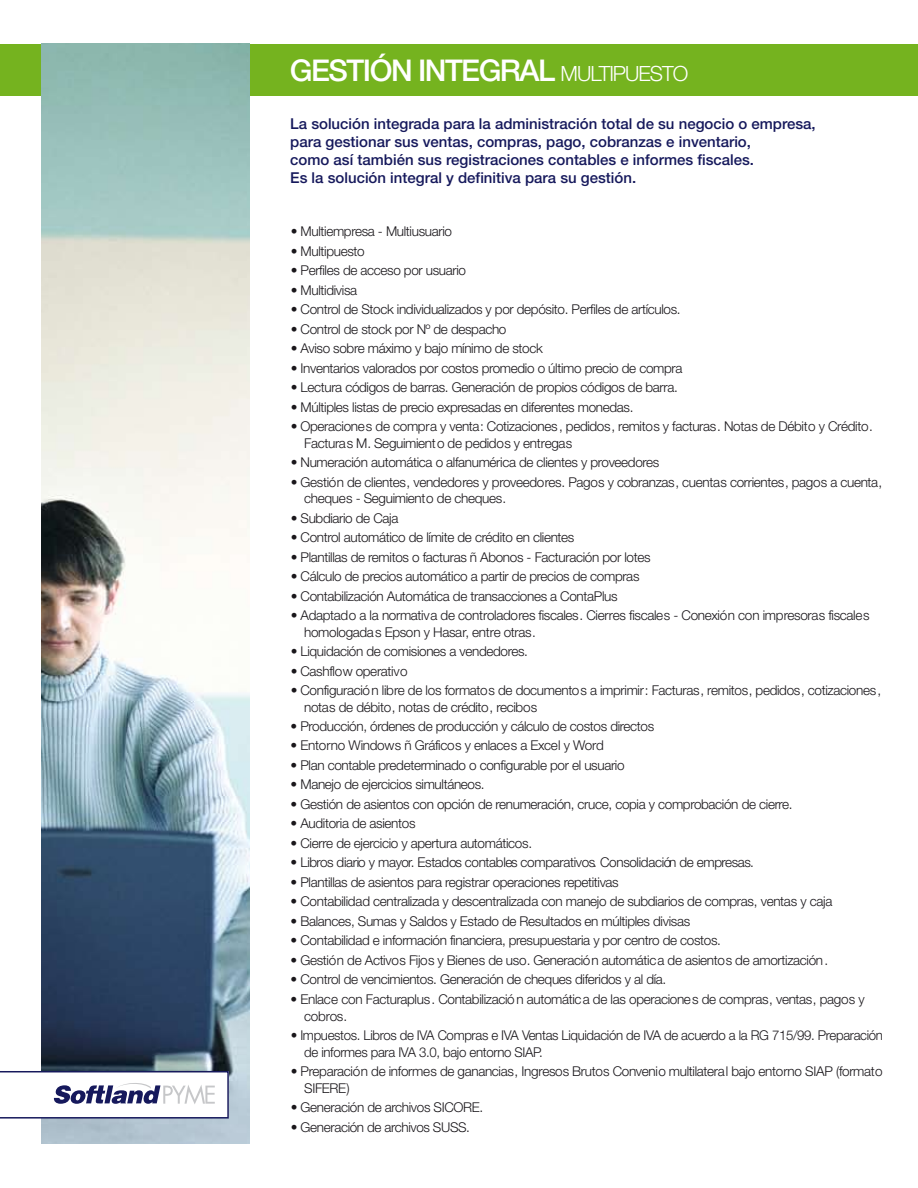
<style>
.page{position:relative;width:918px;height:1188px;background:#fff}
.page>*{position:absolute;margin:0;border:0;box-sizing:border-box;transform-origin:0 0}
.t1{font:500 30px "Helvetica Neue LT";letter-spacing:-.05em;color:#fff}
.t2{font:500 15px/18px "Helvetica Neue LT";color:#16195c}
.t3{font:300 13.5px/16.5px "Helvetica Neue LT";letter-spacing:-.025em;color:#1a171b}
.s1{font-weight:300;font-size:21px}
</style>
<div class="page">
<div style="left:0;top:45px;width:918px;height:51px;background:#75b31f"></div>
<img style="left:41px;top:44px;width:208px;height:1100px">
<svg style="left:0;top:1071px;width:229px;height:48px"></svg>
<h1 class="t1" style="left:290px;top:53px;width:400px">GESTIÓN INTEGRAL <span class="s1">MULTIPUESTO</span></h1>
<p class="t2" style="left:290px;top:115px;width:527px">La solución integrada para la administración total de su negocio o empresa, para gestionar sus ventas, compras, pago, cobranzas e inventario,<br>como así también sus registraciones contables e informes fiscales.<br>Es la solución integral y definitiva para su gestión.</p>
<p class="t3" style="left:291px;top:223px;width:163px">• Multiempresa - Multiusuario</p>
<p class="t3" style="left:291px;top:242px;width:75px">• Multipuesto</p>
<p class="t3" style="left:291px;top:262px;width:177px">• Perfiles de acceso por usuario</p>
<p class="t3" style="left:291px;top:281px;width:68px">• Multidivisa</p>
<p class="t3" style="left:291px;top:301px;width:391px">• Control de Stock individualizados y por depósito. Perfiles de artículos.</p>
<p class="t3" style="left:291px;top:320px;width:217px">• Control de stock por Nº de despacho</p>
<p class="t3" style="left:291px;top:340px;width:254px">• Aviso sobre máximo y bajo mínimo de stock</p>
<p class="t3" style="left:291px;top:359px;width:393px">• Inventarios valorados por costos promedio o último precio de compra</p>
<p class="t3" style="left:291px;top:379px;width:389px">• Lectura códigos de barras. Generación de propios códigos de barra.</p>
<p class="t3" style="left:291px;top:398px;width:344px">• Múltiples listas de precio expresadas en diferentes monedas.</p>
<p class="t3" style="left:304px;top:418px;width:570px;text-indent:-14px">• Operaciones de compra y venta: Cotizaciones, pedidos, remitos y facturas. Notas de Débito y Crédito.<br>Facturas M. Seguimiento de pedidos y entregas</p>
<p class="t3" style="left:291px;top:454px;width:370px">• Numeración automática o alfanumérica de clientes y proveedores</p>
<p class="t3" style="left:304px;top:473px;width:580px;text-indent:-13px">• Gestión de clientes, vendedores y proveedores. Pagos y cobranzas, cuentas corrientes, pagos a cuenta, cheques - Seguimiento de cheques.</p>
<p class="t3" style="left:291px;top:509px;width:109px">• Subdiario de Caja</p>
<p class="t3" style="left:291px;top:529px;width:285px">• Control automático de límite de crédito en clientes</p>
<p class="t3" style="left:291px;top:548px;width:361px">• Plantillas de remitos o facturas ñ Abonos - Facturación por lotes</p>
<p class="t3" style="left:291px;top:568px;width:350px">• Cálculo de precios automático a partir de precios de compras</p>
<p class="t3" style="left:291px;top:587px;width:328px">• Contabilización Automática de transacciones a ContaPlus</p>
<p class="t3" style="left:304px;top:607px;width:567px;text-indent:-13px">• Adaptado a la normativa de controladores fiscales. Cierres fiscales - Conexión con impresoras fiscales homologadas Epson y Hasar, entre otras.</p>
<p class="t3" style="left:291px;top:643px;width:239px">• Liquidación de comisiones a vendedores.</p>
<p class="t3" style="left:291px;top:662px;width:119px">• Cashflow operativo</p>
<p class="t3" style="left:304px;top:682px;width:579px;text-indent:-13px">• Configuración libre de los formatos de documentos a imprimir: Facturas, remitos, pedidos, cotizaciones, notas de débito, notas de crédito, recibos</p>
<p class="t3" style="left:291px;top:718px;width:365px">• Producción, órdenes de producción y cálculo de costos directos</p>
<p class="t3" style="left:291px;top:737px;width:315px">• Entorno Windows ñ Gráficos y enlaces a Excel y Word</p>
<p class="t3" style="left:291px;top:757px;width:335px">• Plan contable predeterminado o configurable por el usuario</p>
<p class="t3" style="left:291px;top:776px;width:196px">• Manejo de ejercicios simultáneos.</p>
<p class="t3" style="left:291px;top:796px;width:504px">• Gestión de asientos con opción de renumeración, cruce, copia y comprobación de cierre.</p>
<p class="t3" style="left:291px;top:815px;width:126px">• Auditoria de asientos</p>
<p class="t3" style="left:291px;top:835px;width:243px">• Cierre de ejercicio y apertura automáticos.</p>
<p class="t3" style="left:291px;top:854px;width:465px">• Libros diario y mayor. Estados contables comparativos. Consolidación de empresas.</p>
<p class="t3" style="left:291px;top:874px;width:330px">• Plantillas de asientos para registrar operaciones repetitivas</p>
<p class="t3" style="left:291px;top:893px;width:543px">• Contabilidad centralizada y descentralizada con manejo de subdiarios de compras, ventas y caja</p>
<p class="t3" style="left:291px;top:913px;width:401px">• Balances, Sumas y Saldos y Estado de Resultados en múltiples divisas</p>
<p class="t3" style="left:291px;top:932px;width:432px">• Contabilidad e información financiera, presupuestaria y por centro de costos.</p>
<p class="t3" style="left:291px;top:952px;width:539px">• Gestión de Activos Fijos y Bienes de uso. Generación automática de asientos de amortización.</p>
<p class="t3" style="left:291px;top:971px;width:377px">• Control de vencimientos. Generación de cheques diferidos y al día.</p>
<p class="t3" style="left:304px;top:991px;width:562px;text-indent:-14px">• Enlace con Facturaplus. Contabilizació n automática de las operaciones de compras, ventas, pagos y cobros.</p>
<p class="t3" style="left:304px;top:1027px;width:580px;text-indent:-13px">• Impuestos. Libros de IVA Compras e IVA Ventas Liquidación de IVA de acuerdo a la RG 715/99. Preparación de informes para IVA 3.0, bajo entorno SIAP.</p>
<p class="t3" style="left:304px;top:1063px;width:580px;text-indent:-13px">• Preparación de informes de ganancias, Ingresos Brutos Convenio multilateral bajo entorno SIAP (formato<br>SIFERE)</p>
<p class="t3" style="left:291px;top:1099px;width:194px">• Generación de archivos SICORE.</p>
<p class="t3" style="left:291px;top:1118px;width:181px">• Generación de archivos SUSS.</p>
</div>
